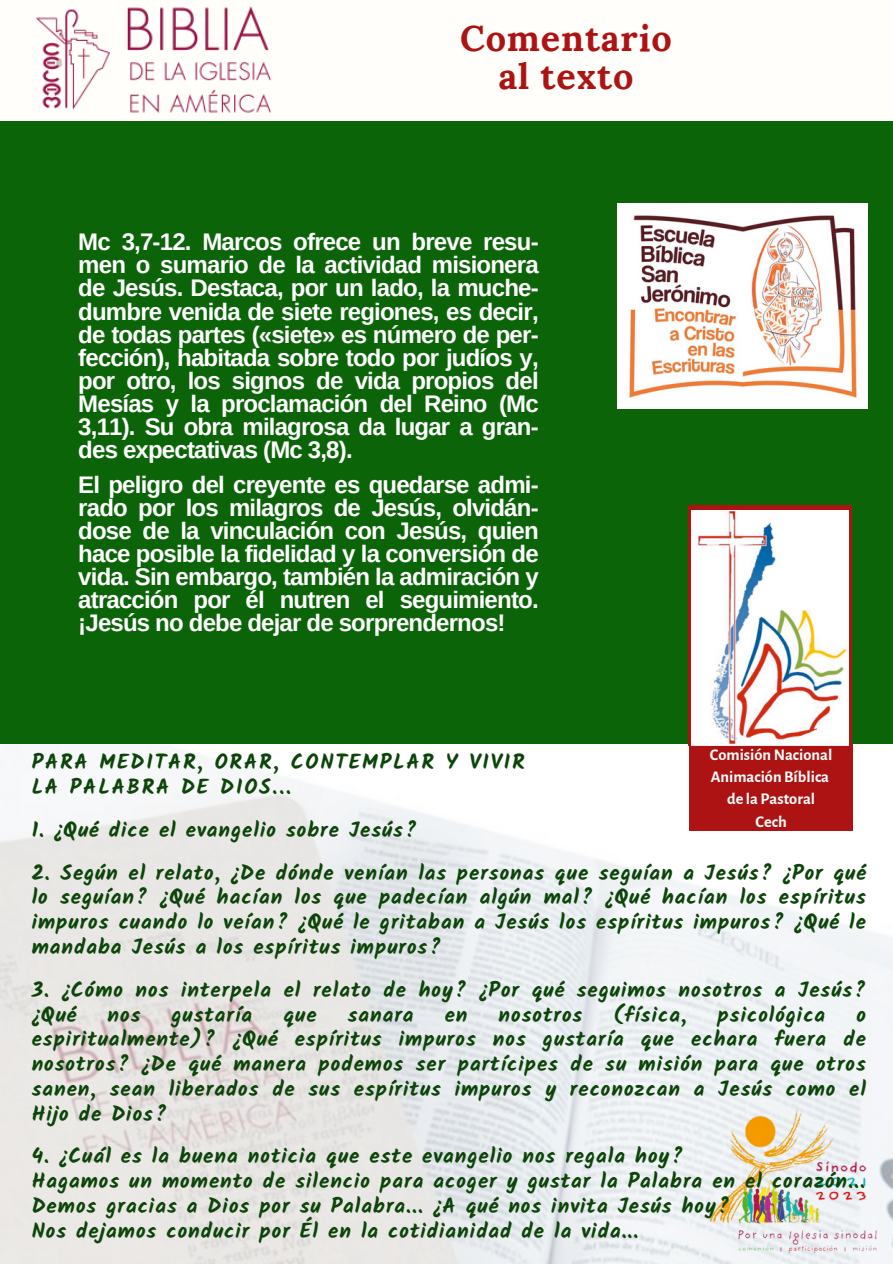
<style>
.page{position:relative;width:893px;height:1264px;background:#fff}
.page>*{position:absolute;margin:0;border:0;box-sizing:border-box;transform-origin:0 0}
.t1{font:700 36px "Lora";letter-spacing:.025em;color:#ad1313}
.t2{font:700 24px/23px "Arimo";letter-spacing:-.035em;color:#fff;text-align:justify}
.t3{font:700 21px/24.8px "Kalam";letter-spacing:.045em;color:#0c4409;text-align:justify}
.t4{font:700 21px "Kalam";letter-spacing:.085em;color:#0c4409}
.t5{font:700 16.35px "Alegreya Sans";color:#fff}
</style>
<div class="page">
<div style="left:0;top:0;width:892px;height:1263px;background:#fffefa"></div>
<img style="left:0;top:743px;width:892px;height:520px">
<div style="left:0;top:121px;width:892px;height:622px;background:#0b6407"></div>
<img style="left:36px;top:6px;width:236px;height:107px">
<img style="left:709px;top:1101px;width:183px;height:161px">
<div style="left:689px;top:743px;width:163px;height:87px;background:#ad1313"></div>
<div style="left:688px;top:505px;width:163px;height:240px;background:#ad1313"></div>
<img style="left:691px;top:510px;width:157px;height:235px">
<img style="left:617px;top:203px;width:249px;height:205px">
<p class="t1" style="left:460px;top:15px;width:213px">Comentario</p>
<p class="t1" style="left:498px;top:53px;width:137px">al texto</p>
<p class="t2" style="left:78px;top:231px;width:462px">Mc 3,7-12. Marcos ofrece un breve resu&shy;men o sumario de la actividad misionera de Jesús. Destaca, por un lado, la muche&shy;dumbre venida de siete regiones, es decir, de todas partes («siete» es número de per&shy;fección), habitada sobre todo por judíos y, por otro, los signos de vida propios del Mesías y la proclamación del Reino (Mc 3,11). Su obra milagrosa da lugar a gran&shy;des expectativas (Mc 3,8).</p>
<p class="t2" style="left:78px;top:473px;width:462px">El peligro del creyente es quedarse admi&shy;rado por los milagros de Jesús, olvidán&shy;dose de la vinculación con Jesús, quien hace posible la fidelidad y la conversión de vida. Sin embargo, también la admiración y atracción por él nutren el seguimiento. ¡Jesús no debe dejar de sorprendernos!</p>
<p class="t5" style="left:710px;top:746px;width:124px">ComisiónNacional</p>
<p class="t5" style="left:710px;top:769px;width:120px">Animación Bíblica</p>
<p class="t5" style="left:727px;top:791px;width:89px">de la Pastoral</p>
<p class="t5" style="left:755px;top:813px;width:33px">Cech</p>
<p class="t4" style="left:32px;top:749px;width:494px">PARA MEDITAR, ORAR, CONTEMPLAR Y VIVIR</p>
<p class="t4" style="left:32px;top:774px;width:261px">LA PALABRA DE DIOS...</p>
<p class="t3" style="left:32px;top:817px;width:386px">1. ¿Qué dice el evangelio sobre Jesús?</p>
<p class="t3" style="left:32px;top:860px;width:835px">2. Según el relato, ¿De dónde venían las personas que seguían a Jesús? ¿Por qué lo seguían? ¿Qué hacían los que padecían algún mal? ¿Qué hacían los espíritus impuros cuando lo veían? ¿Qué le gritaban a Jesús los espíritus impuros? ¿Qué le mandaba Jesús a los espíritus impuros?</p>
<p class="t3" style="left:32px;top:977px;width:835px">3. ¿Cómo nos interpela el relato de hoy? ¿Por qué seguimos nosotros a Jesús? ¿Qué</p>
<p class="t3" style="left:107px;top:1001px;width:34px">nos</p>
<p class="t3" style="left:171px;top:1001px;width:82px">gustaría</p>
<p class="t3" style="left:283px;top:1001px;width:35px">que</p>
<p class="t3" style="left:347px;top:1001px;width:67px">sanara</p>
<p class="t3" style="left:444px;top:1001px;width:24px">en</p>
<p class="t3" style="left:498px;top:1001px;width:85px">nosotros</p>
<p class="t3" style="left:613px;top:1001px;width:75px">(física,</p>
<p class="t3" style="left:717px;top:1001px;width:109px">psicológica</p>
<p class="t3" style="left:32px;top:1001px;width:835px;text-indent:824px">o espiritualmente)? ¿Qué espíritus impuros nos gustaría que echara fuera de nosotros? ¿De qué manera podemos ser partícipes de su misión para que otros sanen, sean liberados de sus espíritus impuros y reconozcan a Jesús como el Hijo de Dios?</p>
<p class="t3" style="left:32px;top:1143px;width:653px">4. ¿Cuál es la buena noticia que este evangelio nos regala hoy?</p>
<p class="t3" style="left:32px;top:1168px;width:834px">Hagamos un momento de silencio para acoger y gustar la Palabra en el corazón...</p>
<p class="t3" style="left:32px;top:1193px;width:699px">Demos gracias a Dios por su Palabra... ¿A qué nos invita Jesús hoy?</p>
<p class="t3" style="left:32px;top:1217px;width:608px">Nos dejamos conducir por Él en la cotidianidad de la vida...</p>
</div>
